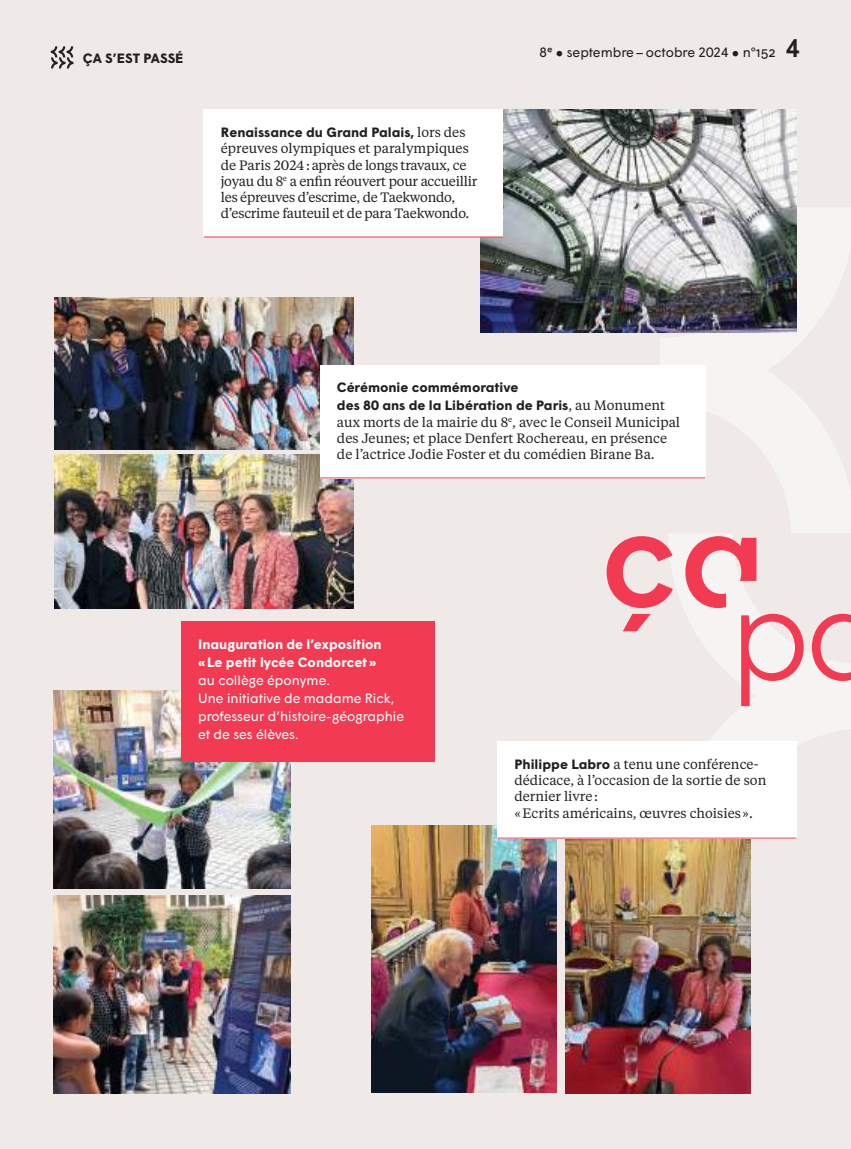
<style>
.page{position:relative;width:851px;height:1149px;background:#fff}
.page>*{position:absolute;margin:0;border:0;box-sizing:border-box;transform-origin:0 0}
.t1{font:13.5px/16.2px "Tiempos Text";color:#241f1f}
.t2{font:13.5px/16.2px "Tiempos Text";letter-spacing:-.02em;color:#241f1f}
.t3{font:700 13.5px/18px "Wigrum";color:#241f1f}
.t4{font:13.5px/18px "Wigrum";color:#fff}
.t5{font:700 13.5px/18px "Wigrum";color:#fff}
.t6{font:13.5px "Wigrum";color:#241f1f}
.s1{font-family:"Tiempos Text";font-weight:400}
.s2{font-weight:500;font-size:25.5px}
.s3{font-family:"Wigrum";font-weight:700}
</style>
<div class="page">
<div style="left:0;top:0;width:850px;height:1148px;background:#efe9e8"></div>
<svg style="left:660px;top:207px;width:190px;height:652px"></svg>
<svg style="left:606px;top:536px;width:66px;height:95px"></svg>
<svg style="left:685px;top:536px;width:165px;height:170px"></svg>
<svg style="left:51px;top:46px;width:22px;height:22px"></svg>
<img style="left:480px;top:109px;width:316px;height:223px">
<img style="left:565px;top:838px;width:185px;height:255px">
<img style="left:54px;top:690px;width:236px;height:198px">
<img style="left:54px;top:895px;width:236px;height:198px">
<div style="left:204px;top:109px;width:299px;height:128px;background:#fff"></div>
<hr style="left:204px;top:236px;width:299px;height:1px;background:#f23b51">
<div style="left:181px;top:621px;width:253px;height:141px;background:#f23a52"></div>
<img style="left:371px;top:825px;width:185px;height:267px">
<div style="left:497px;top:741px;width:299px;height:96px;background:#fff"></div>
<hr style="left:497px;top:837px;width:299px;height:1px;background:#f23b51">
<img style="left:55px;top:297px;width:298px;height:152px">
<img style="left:55px;top:454px;width:298px;height:153px">
<div style="left:320px;top:364px;width:385px;height:114px;background:#fff"></div>
<hr style="left:320px;top:477px;width:385px;height:1px;background:#f23b51">
<p class="t3" style="left:83px;top:49px;width:102px">ÇA S’EST PASSÉ</p>
<p class="t3" style="left:221px;top:122px;width:246px">Renaissance du Grand Palais, <span class="s1">lors des</span></p>
<p class="t2" style="left:221px;top:140px;width:258px">épreuves olympiques et paralympiques de Paris 2024:après de longs travaux, ce joyau du 8<sup>e</sup> a enfin réouvert pour accueillir les épreuves d’escrime, de Taekwondo, d’escrime fauteuil et de para Taekwondo.</p>
<p class="t6" style="left:539px;top:42px;width:262px">8e ● septembre – octobre 2024 ● n°152 <span class="s2">4</span></p>
<p class="t3" style="left:337px;top:377px;width:329px">Cérémonie commémorative<br>des 80 ans de la Libération de Paris<span class="s1">, au Monument</span></p>
<p class="t1" style="left:337px;top:413px;width:344px">aux morts de la mairie du 8<sup>e</sup>, avec le Conseil Municipal des Jeunes; et place Denfert Rochereau, en présence de l’actrice Jodie Foster et du comédien Birane Ba.</p>
<p class="t5" style="left:198px;top:634px;width:185px">Inauguration de l’exposition « Le petit lycée Condorcet »</p>
<p class="t4" style="left:198px;top:670px;width:207px">au collège éponyme.<br>Une initiative de madame Rick, professeur d’histoire-géographie et de ses élèves.</p>
<p class="t1" style="left:514px;top:755px;width:253px"><span class="s3">Philippe Labro</span> a tenu une conférence&shy;dédicace, à l’occasion de la sortie de son dernier livre:<br>«Ecrits américains, œuvres choisies ».</p>
</div>
